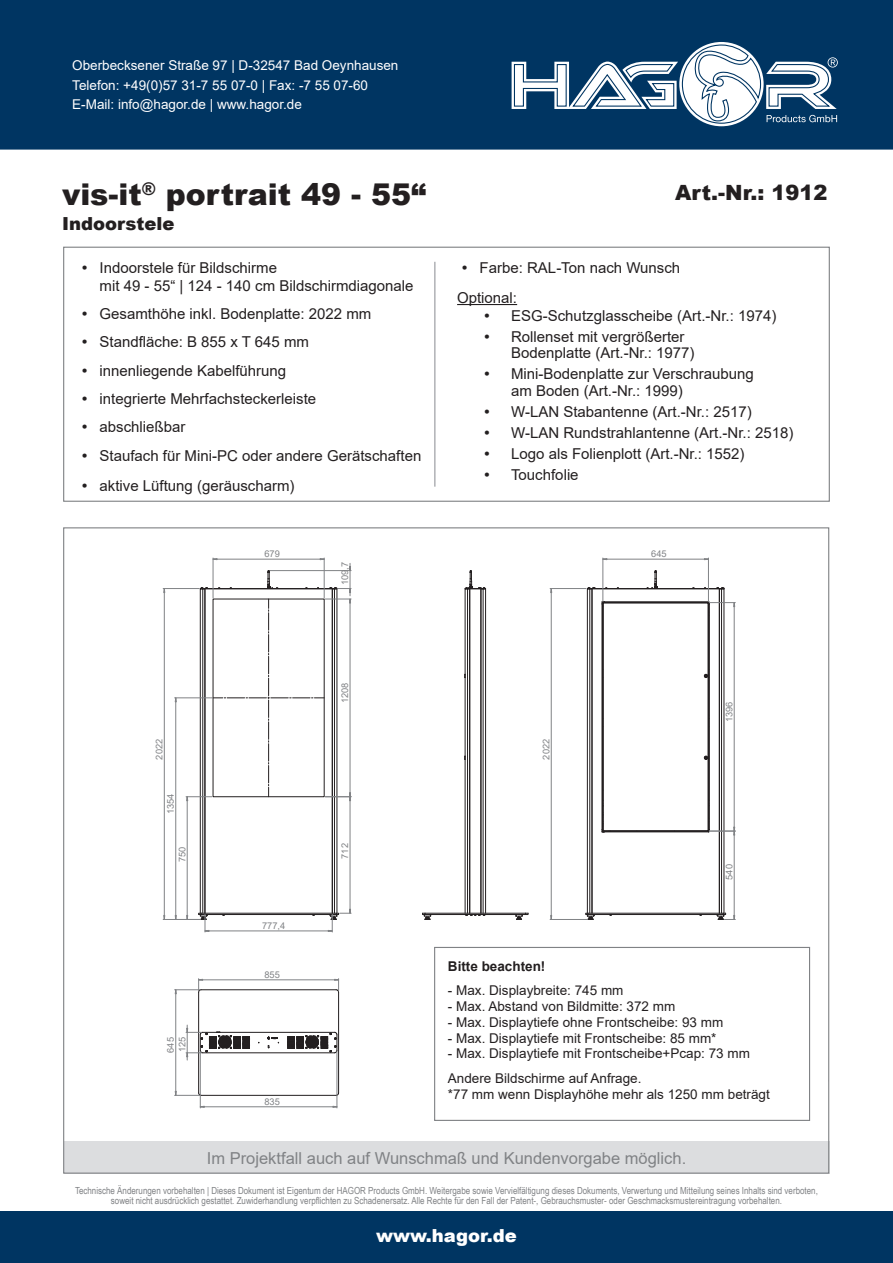
<style>
.page{position:relative;width:893px;height:1263px;background:#fff}
.page>*{position:absolute;margin:0;border:0;box-sizing:border-box;transform-origin:0 0}
.t1{font:900 30px "Arial";color:#231f20}
.t2{font:900 21px "Arial";color:#231f20}
.t3{font:900 18px "Arial";color:#fff}
.t4{font:900 18px "Arial";color:#231f20}
.t5{font:16.5px "Arial";color:#808285}
.t6{font:15px/21px "Arial";color:#231f20}
.t7{font:13.5px/24.8px "Arial";color:#231f20}
.t8{font:13.5px/19.5px "Arial";color:#fff}
.t9{font:700 13.5px "Arial";color:#231f20}
.t10{font:9.75px/10.5px "Arial Narrow";color:#808285;text-align:center}
.t11{font:9.3px "Arial";color:#808285}
</style>
<div class="page">
<div style="left:0;top:1212px;width:893px;height:51px;background:#003562"></div>
<div style="left:0;top:0;width:893px;height:150px;background:#003562"></div>
<svg style="left:483px;top:39px;width:376px;height:92px"></svg>
<div style="left:64px;top:1141px;width:765px;height:33px;background:#dcdddf"></div>
<hr style="left:457px;top:304px;width:60px;height:1px;background:#231f20">
<div style="left:63px;top:247px;width:767px;height:255px;border:1px solid #808285"></div>
<hr style="left:434px;top:262px;width:2px;height:225px;background:#b0b1b5">
<hr style="left:203px;top:1052px;width:131px;height:1px;background:#231f20">
<hr style="left:203px;top:1032px;width:131px;height:1px;background:#231f20">
<hr style="left:338px;top:992px;width:1px;height:101px;background:#231f20">
<hr style="left:201px;top:1095px;width:135px;height:1px;background:#231f20">
<hr style="left:198px;top:992px;width:1px;height:101px;background:#231f20">
<hr style="left:201px;top:989px;width:135px;height:1px;background:#231f20">
<svg style="left:287px;top:1032px;width:51px;height:21px"></svg>
<svg style="left:267px;top:1037px;width:12px;height:11px"></svg>
<svg style="left:422px;top:913px;width:9px;height:7px"></svg>
<hr style="left:425px;top:914px;width:101px;height:1px;background:#231f20">
<hr style="left:425px;top:913px;width:101px;height:1px;background:#231f20">
<svg style="left:516px;top:913px;width:13px;height:7px"></svg>
<svg style="left:464px;top:570px;width:22px;height:346px"></svg>
<hr style="left:721px;top:589px;width:1px;height:324px;background:#231f20">
<hr style="left:719px;top:589px;width:1px;height:324px;background:#231f20">
<hr style="left:724px;top:589px;width:1px;height:324px;background:#231f20">
<hr style="left:590px;top:588px;width:131px;height:1px;background:#231f20">
<hr style="left:590px;top:589px;width:131px;height:1px;background:#231f20">
<hr style="left:588px;top:913px;width:135px;height:1px;background:#231f20">
<hr style="left:588px;top:914px;width:135px;height:1px;background:#231f20">
<svg style="left:717px;top:587px;width:8px;height:3px"></svg>
<svg style="left:585px;top:587px;width:10px;height:333px"></svg>
<svg style="left:646px;top:570px;width:11px;height:18px"></svg>
<hr style="left:163px;top:919px;width:37px;height:1px;background:#808285">
<hr style="left:164px;top:588px;width:1px;height:331px;background:#808285">
<hr style="left:163px;top:588px;width:36px;height:1px;background:#808285">
<hr style="left:550px;top:919px;width:37px;height:1px;background:#808285">
<hr style="left:551px;top:588px;width:1px;height:331px;background:#808285">
<hr style="left:550px;top:588px;width:36px;height:1px;background:#808285">
<svg style="left:175px;top:558px;width:176px;height:374px"></svg>
<hr style="left:175px;top:990px;width:1px;height:105px;background:#808285">
<hr style="left:199px;top:979px;width:140px;height:1px;background:#808285">
<hr style="left:337px;top:1051px;width:1px;height:57px;background:#808285">
<hr style="left:200px;top:1051px;width:1px;height:57px;background:#808285">
<hr style="left:200px;top:1106px;width:137px;height:1px;background:#808285">
<svg style="left:175px;top:1091px;width:27px;height:5px"></svg>
<svg style="left:334px;top:980px;width:5px;height:12px"></svg>
<svg style="left:175px;top:979px;width:28px;height:15px"></svg>
<svg style="left:186px;top:1025px;width:64px;height:35px"></svg>
<hr style="left:603px;top:559px;width:105px;height:1px;background:#808285">
<hr style="left:603px;top:558px;width:1px;height:44px;background:#808285">
<hr style="left:708px;top:558px;width:1px;height:44px;background:#808285">
<hr style="left:734px;top:831px;width:1px;height:88px;background:#808285">
<svg style="left:601px;top:601px;width:134px;height:237px"></svg>
<svg style="left:716px;top:913px;width:19px;height:7px"></svg>
<div style="left:434px;top:947px;width:376px;height:174px;border:1px solid #808285"></div>
<p class="t8" style="left:72px;top:56px;width:328px">Oberbecksener Straße 97 | D-32547 Bad Oeynhausen<br>Telefon: +49(0)57 31-7 55 07-0 | Fax: -7 55 07-60<br>E-Mail: info@hagor.de | www.hagor.de</p>
<h1 class="t1" style="left:62px;top:172px;width:366px">vis-it<sup>®</sup> portrait 49 - 55“</h1>
<p class="t4" style="left:62px;top:211px;width:114px">Indoorstele</p>
<p class="t6" style="left:100px;top:259px;width:316px;line-height:18px">Indoorstele für Bildschirme<br>mit 49 - 55“ | 124 - 140 cm Bildschirmdiagonale</p>
<p class="t6" style="left:100px;top:300px;width:273px;line-height:28px">Gesamthöhe inkl. Bodenplatte: 2022 mm<br>Standfläche: B 855 x T 645 mm innenliegende Kabelführung<br>integrierte Mehrfachsteckerleiste abschließbar</p>
<p class="t6" style="left:100px;top:441px;width:323px;line-height:29.5px">Staufach für Mini-PC oder andere Gerätschaften aktive Lüftung (geräuscharm)</p>
<p class="t11" style="left:264px;top:548px;width:17px">679</p>
<p class="t11" style="left:339px;top:585px;width:25px;rotate:-90deg">109,7</p>
<h2 class="t2" style="left:675px;top:177px;width:154px">Art.-Nr.: 1912</h2>
<p class="t6" style="left:457px;top:253px;width:225px;line-height:29.5px;text-indent:22px">Farbe: RAL-Ton nach Wunsch<br>Optional:</p>
<p class="t6" style="left:511px;top:305px;width:267px">ESG-Schutzglasscheibe (Art.-Nr.: 1974)<br>Rollenset mit vergrößerter</p>
<p class="t6" style="left:511px;top:343px;width:244px">Bodenplatte (Art.-Nr.: 1977)<br>Mini-Bodenplatte zur Verschraubung</p>
<p class="t6" style="left:511px;top:380px;width:284px">am Boden (Art.-Nr.: 1999)<br>W-LAN Stabantenne (Art.-Nr.: 2517)<br>W-LAN Rundstrahlantenne (Art.-Nr.: 2518)<br>Logo als Folienplott (Art.-Nr.: 1552)<br>Touchfolie</p>
<p class="t11" style="left:651px;top:548px;width:17px">645</p>
<p class="t11" style="left:153px;top:760px;width:22px;rotate:-90deg">2022</p>
<p class="t11" style="left:164px;top:814px;width:22px;rotate:-90deg">1354</p>
<p class="t11" style="left:339px;top:703px;width:22px;rotate:-90deg">1208</p>
<p class="t11" style="left:176px;top:862px;width:17px;rotate:-90deg">750</p>
<p class="t11" style="left:339px;top:859px;width:17px;rotate:-90deg">712</p>
<p class="t11" style="left:262px;top:919px;width:25px">777,4</p>
<p class="t11" style="left:176px;top:1052px;width:17px;rotate:-90deg">125</p>
<p class="t11" style="left:164px;top:1053px;width:17px;rotate:-90deg">645</p>
<p class="t11" style="left:264px;top:968px;width:17px">855</p>
<p class="t11" style="left:264px;top:1095px;width:17px">835</p>
<p class="t11" style="left:540px;top:760px;width:22px;rotate:-90deg">2022</p>
<p class="t11" style="left:723px;top:722px;width:22px;rotate:-90deg">1396</p>
<p class="t11" style="left:723px;top:880px;width:17px;rotate:-90deg">540</p>
<p class="t9" style="left:448px;top:956px;width:99px">Bitte beachten!</p>
<p class="t7" style="left:448px;top:978px;width:177px">- Max. Displaybreite: 745 mm</p>
<p class="t7" style="left:448px;top:994px;width:229px">- Max. Abstand von Bildmitte: 372 mm</p>
<p class="t7" style="left:448px;top:1010px;width:277px">- Max. Displaytiefe ohne Frontscheibe: 93 mm</p>
<p class="t7" style="left:448px;top:1025px;width:270px">- Max. Displaytiefe mit Frontscheibe: 85 mm*</p>
<p class="t7" style="left:448px;top:1041px;width:303px">- Max. Displaytiefe mit Frontscheibe+Pcap: 73 mm<br>Andere Bildschirme auf Anfrage.</p>
<p class="t7" style="left:448px;top:1082px;width:323px">*77 mm wenn Displayhöhe mehr als 1250 mm beträgt</p>
<p class="t5" style="left:207px;top:1146px;width:481px">Im Projektfall auch auf Wunschmaß und Kundenvorgabe möglich.</p>
<p class="t10" style="left:75px;top:1184px;width:744px">Technische Änderungen vorbehalten | Dieses Dokument ist Eigentum der HAGOR Products GmbH. Weitergabe sowie Vervielfältigung dieses Dokuments, Verwertung und Mitteilung seines Inhalts sind verboten, soweit nicht ausdrücklich gestattet. Zuwiderhandlung verpflichten zu Schadenersatz. Alle Rechte für den Fall der Patent-, Gebrauchsmuster- oder Geschmacksmustereintragung vorbehalten.</p>
<p class="t3" style="left:376px;top:1222px;width:142px">www.hagor.de</p>
</div>
